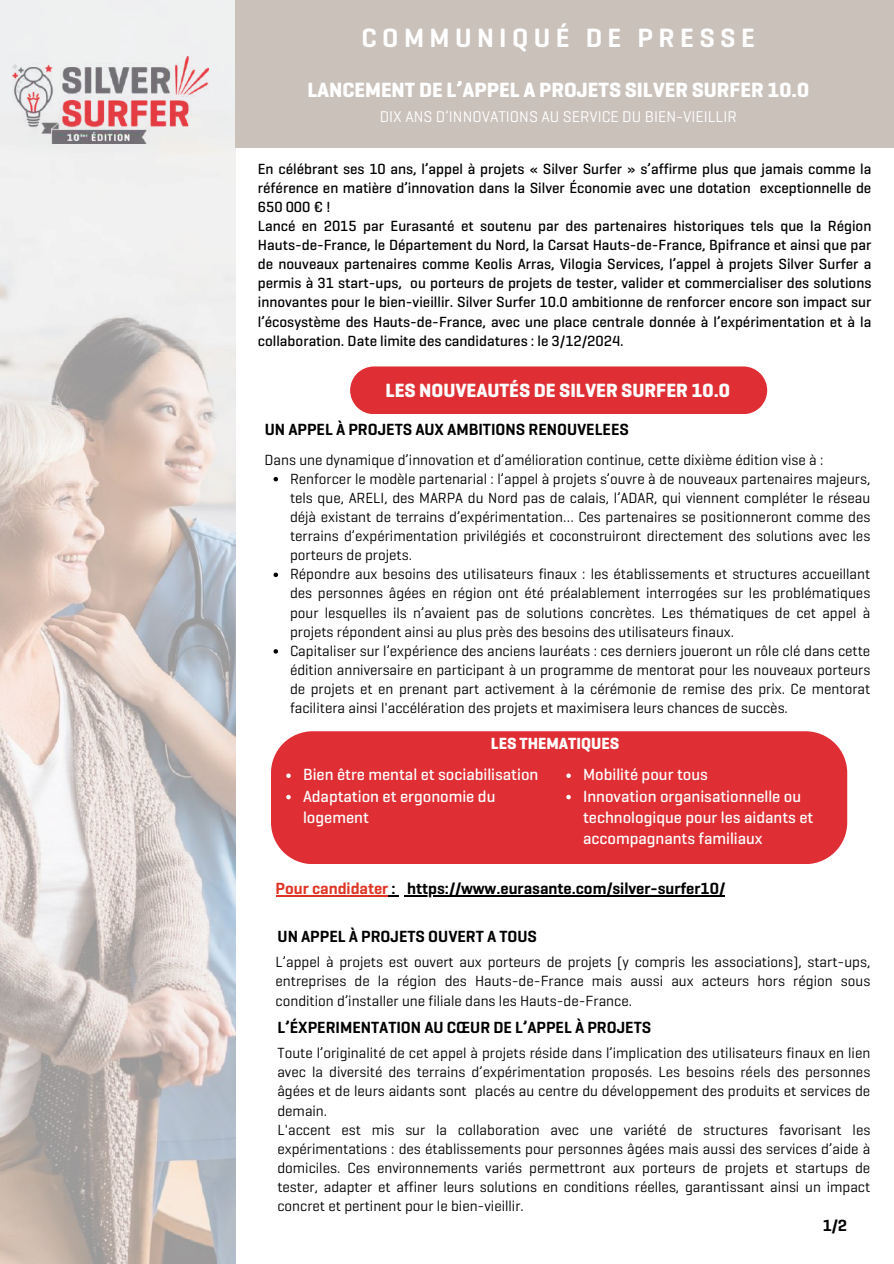
<style>
.page{position:relative;width:894px;height:1264px;background:#fff}
.page>*{position:absolute;margin:0;border:0;box-sizing:border-box;transform-origin:0 0}
.t1{font:600 27px "Geogrotesque";letter-spacing:.2em;color:#fff}
.t2{font:700 21px "Geogrotesque";color:#fff}
.t3{font:700 19.5px "Geogrotesque";color:#fff}
.t4{font:600 16.5px "Geogrotesque";color:#000}
.t5{font:500 16.5px/21.3px "Geogrotesque";color:#fff}
.t6{font:700 16.5px "Geogrotesque";color:#fff}
.t7{font:15.75px "Geogrotesque";color:#fff}
.t8{font:15px/19.2px "Geogrotesque";color:#000}
.t9{font:500 15px/19.2px "Geogrotesque";color:#000}
.s1{color:#df3423}
</style>
<div class="page">
<img style="left:0;top:0;width:235px;height:1263px">
<div style="left:235px;top:0;width:658px;height:147px;background:#c9c1ba"></div>
<img style="left:13px;top:56px;width:196px;height:87px">
<svg style="left:273px;top:477px;width:5px;height:4px"></svg>
<svg style="left:273px;top:572px;width:5px;height:5px"></svg>
<svg style="left:273px;top:649px;width:5px;height:4px"></svg>
<div style="left:350px;top:366px;width:417px;height:48px;background:#df2f35"></div>
<div style="left:271px;top:731px;width:576px;height:133px;background:#df2f35"></div>
<svg style="left:566px;top:773px;width:4px;height:5px"></svg>
<svg style="left:566px;top:794px;width:4px;height:5px"></svg>
<svg style="left:286px;top:773px;width:5px;height:5px"></svg>
<svg style="left:286px;top:794px;width:5px;height:5px"></svg>
<hr style="left:407px;top:895px;width:318px;height:1px;background:#000">
<hr style="left:275px;top:895px;width:113px;height:1px;background:#df3423">
<svg style="left:388px;top:895px;width:19px;height:1px"></svg>
<h1 class="t1" style="left:361px;top:21px;width:395px">COMMUNIQUÉ DE PRESSE</h1>
<h2 class="t2" style="left:307px;top:77px;width:503px">LANCEMENT DE L’APPEL A PROJETS SILVER SURFER 10.0</h2>
<p class="t7" style="left:379px;top:107px;width:358px">DIX ANS D’INNOVATIONS AU SERVICE DU BIEN-VIEILLIR</p>
<p class="t9" style="left:258px;top:159px;width:615px">En célébrant ses 10 ans, l’appel à projets « Silver Surfer » s’affirme plus que jamais comme la référence en matière d’innovation dans la Silver Économie avec une dotation exceptionnelle de 650 000 € !<br>Lancé en 2015 par Eurasanté et soutenu par des partenaires historiques tels que la Région Hauts-de-France, le Département du Nord, la Carsat Hauts-de-France, Bpifrance et ainsi que par de nouveaux partenaires comme Keolis Arras, Vilogia Services, l’appel à projets Silver Surfer a permis à 31 start-ups, ou porteurs de projets de tester, valider et commercialiser des solutions innovantes pour le bien-vieillir. Silver Surfer 10.0 ambitionne de renforcer encore son impact sur l’écosystème des Hauts-de-France, avec une place centrale donnée à l’expérimentation et à la collaboration. Date limite des candidatures : le 3/12/2024.</p>
<h3 class="t3" style="left:385px;top:378px;width:346px">LES NOUVEAUTÉS DE SILVER SURFER 10.0</h3>
<p class="t4" style="left:265px;top:419px;width:365px">UN APPEL À PROJETS AUX AMBITIONS RENOUVELEES</p>
<p class="t8" style="left:290px;top:450px;width:581px;text-indent:-25px">Dans une dynamique d’innovation et d’amélioration continue, cette dixième édition vise à :<br>Renforcer le modèle partenarial : l’appel à projets s’ouvre à de nouveaux partenaires majeurs, tels que, ARELI, des MARPA du Nord pas de calais, l’ADAR, qui viennent compléter le réseau déjà existant de terrains d’expérimentation… Ces partenaires se positionneront comme des terrains d’expérimentation privilégiés et coconstruiront directement des solutions avec les porteurs de projets.<br>Répondre aux besoins des utilisateurs finaux : les établissements et structures accueillant des personnes âgées en région ont été préalablement interrogées sur les problématiques pour lesquelles ils n’avaient pas de solutions concrètes. Les thématiques de cet appel à projets répondent ainsi au plus près des besoins des utilisateurs finaux.<br>Capitaliser sur l’expérience des anciens lauréats : ces derniers joueront un rôle clé dans cette édition anniversaire en participant à un programme de mentorat pour les nouveaux porteurs de projets et en prenant part activement à la cérémonie de remise des prix. Ce mentorat facilitera ainsi l'accélération des projets et maximisera leurs chances de succès.</p>
<p class="t6" style="left:491px;top:733px;width:130px">LES THEMATIQUES</p>
<p class="t5" style="left:303px;top:764px;width:237px">Bien être mental et sociabilisation<br>Adaptation et ergonomie du logement</p>
<p class="t5" style="left:583px;top:764px;width:232px">Mobilité pour tous<br>Innovation organisationnelle ou technologique pour les aidants et accompagnants familiaux</p>
<p class="t4" style="left:275px;top:878px;width:451px"><span class="s1">Pour candidater</span> : https://www.eurasante.com/silver-surfer10/</p>
<p class="t4" style="left:277px;top:926px;width:261px">UN APPEL À PROJETS OUVERT A TOUS</p>
<p class="t8" style="left:275px;top:952px;width:596px;text-align:justify">L’appel à projets est ouvert aux porteurs de projets (y compris les associations), start-ups, entreprises de la région des Hauts-de-France mais aussi aux acteurs hors région sous condition d’installer une filiale dans les Hauts-de-France.</p>
<p class="t4" style="left:277px;top:1017px;width:375px">L’ÉXPERIMENTATION AU CŒUR DE L’APPEL À PROJETS</p>
<p class="t8" style="left:277px;top:1043px;width:594px">Toute l’originalité de cet appel à projets réside dans l’implication des utilisateurs finaux en lien avec la diversité des terrains d’expérimentation proposés. Les besoins réels des personnes âgées et de leurs aidants sont placés au centre du développement des produits et services de demain.<br>L'accent est mis sur la collaboration avec une variété de structures favorisant les expérimentations : des établissements pour personnes âgées mais aussi des services d’aide à domiciles. Ces environnements variés permettront aux porteurs de projets et startups de tester, adapter et affiner leurs solutions en conditions réelles, garantissant ainsi un impact concret et pertinent pour le bien-vieillir.</p>
<p class="t4" style="left:822px;top:1215px;width:26px">1/2</p>
</div>
